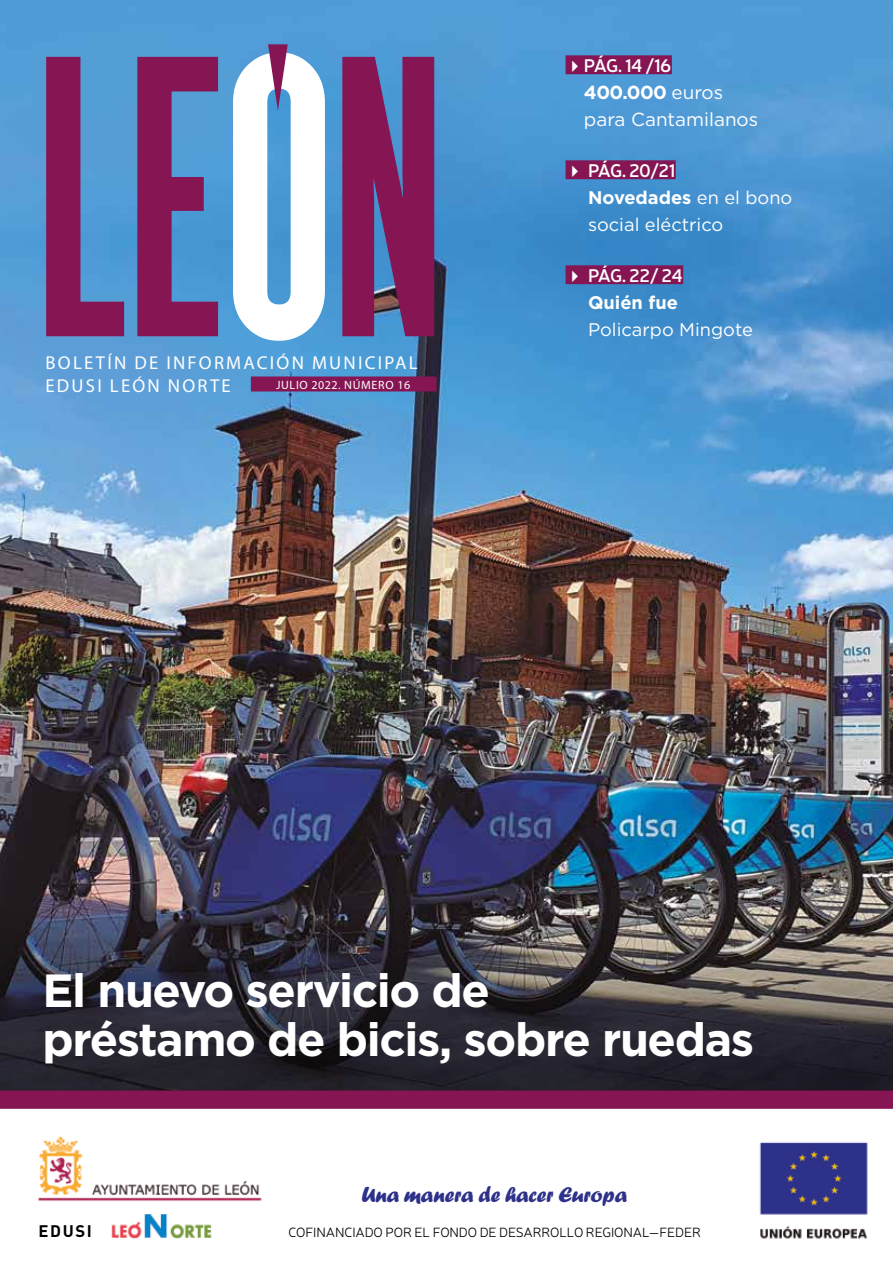
<style>
.page{position:relative;width:893px;height:1263px;background:#fff}
.page>*{position:absolute;margin:0;border:0;box-sizing:border-box;transform-origin:0 0}
.t1{font:700 349.2px "Cactus";color:#861553}
.t2{font:700 46.5px/49.8px "Gotham";letter-spacing:-.03em;color:#fff}
.t3{font:22.5px "Forte";letter-spacing:-.01em;color:#2e3189}
.t4{font:18.9px/27.2px "Gotham";color:#fff}
.t5{font:18.75px/22.5px "Myriad Pro";letter-spacing:.12em;color:#fff}
.t6{font:18.3px/27.2px "Gotham";color:#fff}
.t7{font:600 18.3px "Neris";letter-spacing:-.045em;color:#fff}
.t8{font:700 18.3px "Gotham";color:#fff}
.t9{font:700 16.65px "DIN";letter-spacing:.1em;color:#000}
.t10{font:300 13.5px "Neris";letter-spacing:-.01em;color:#000}
.t11{font:12px "Myriad Pro";letter-spacing:.06em;color:#fff}
.s1{color:#fff}
.s2{font-weight:700}
</style>
<div class="page">
<img style="left:0;top:0;width:893px;height:874px">
<img style="left:0;top:874px;width:893px;height:216px">
<div style="left:251px;top:376px;width:186px;height:15px;background:#861553"></div>
<div style="left:0;top:1090px;width:893px;height:18px;background:#861553"></div>
<svg style="left:268px;top:44px;width:20px;height:67px"></svg>
<div style="left:566px;top:55px;width:106px;height:19px;background:#861553"></div>
<div style="left:566px;top:160px;width:110px;height:19px;background:#861553"></div>
<div style="left:566px;top:265px;width:117px;height:19px;background:#861553"></div>
<img style="left:760px;top:1225px;width:107px;height:14px">
<img style="left:38px;top:1136px;width:224px;height:66px">
<img style="left:759px;top:1142px;width:108px;height:73px">
<img style="left:111px;top:1214px;width:101px;height:24px">
<h1 class="t1" style="left:37px;top:-29px;width:407px">LE<span class="s1">O</span>N</h1>
<p class="t7" style="left:566px;top:53px;width:107px">✔PÁG. 14 /16</p>
<p class="t4" style="left:584px;top:78px;width:176px"><span class="s2">400.000</span> euros para Cantamilanos</p>
<p class="t7" style="left:566px;top:158px;width:111px">✔ PÁG. 20/21</p>
<p class="t6" style="left:588px;top:184px;width:206px"><span class="s2">Novedades</span> en el bono social eléctrico</p>
<p class="t7" style="left:566px;top:263px;width:119px">✔ PÁG. 22/ 24</p>
<p class="t8" style="left:588px;top:290px;width:91px">Quién fue</p>
<p class="t6" style="left:588px;top:316px;width:166px">Policarpo Mingote</p>
<p class="t5" style="left:46px;top:351px;width:374px">BOLETÍN DE INFORMACIÓN MUNICIPAL<br>EDUSI LEÓN NORTE</p>
<p class="t11" style="left:276px;top:378px;width:136px">JULIO 2022. NÚMERO 16</p>
<h2 class="t2" style="left:43px;top:965px;width:713px">El nuevo servicio de<br>préstamo de bicis, sobre ruedas</h2>
<p class="t3" style="left:362px;top:1181px;width:267px">Una manera de hacer Europa</p>
<p class="t9" style="left:39px;top:1220px;width:55px">EDUSI</p>
<p class="t10" style="left:288px;top:1224px;width:414px">COFINANCIADO POR EL FONDO DE DESARROLLO REGIONAL—FEDER</p>
</div>
